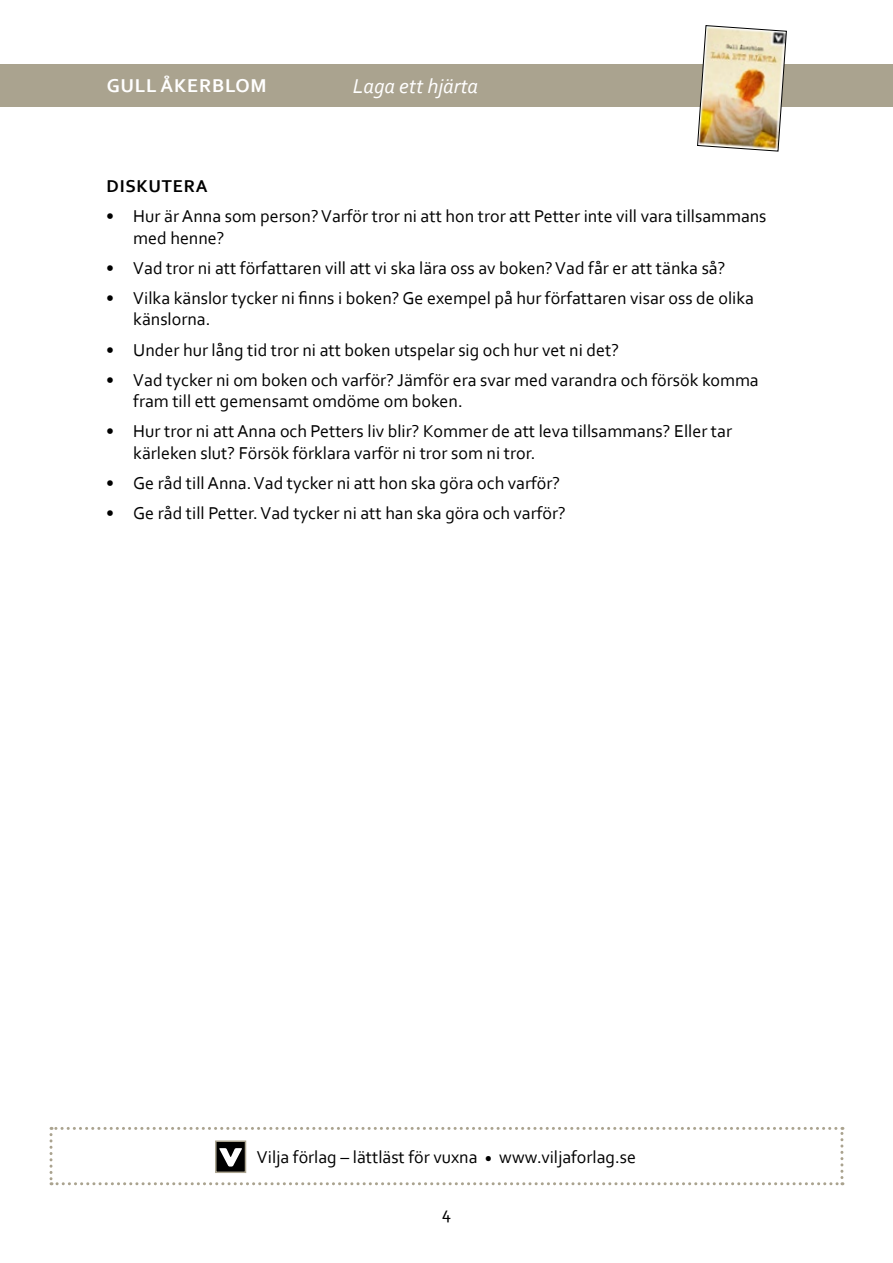
<style>
.page{position:relative;width:893px;height:1263px;background:#fff}
.page>*{position:absolute;margin:0;border:0;box-sizing:border-box;transform-origin:0 0}
.t1{font:italic 21px "Corbel";color:#fff}
.t2{font:700 19.5px "Corbel";letter-spacing:.04em;color:#fff}
.t3{font:18px/21.6px "Corbel";color:#000}
.t4{font:700 18px "Corbel";letter-spacing:.04em;color:#000}
</style>
<div class="page">
<svg style="left:50px;top:1127px;width:793px;height:58px"></svg>
<div style="left:215px;top:1140px;width:31px;height:33px;border:2px solid #aaa38f"></div>
<div style="left:0;top:64px;width:893px;height:42px;background:#aaa38f"></div>
<img style="left:697px;top:25px;width:90px;height:126px">
<p class="t2" style="left:107px;top:74px;width:162px">GULL ÅKERBLOM</p>
<p class="t1" style="left:353px;top:73px;width:127px">Laga ett hjärta</p>
<p class="t4" style="left:107px;top:175px;width:102px">DISKUTERA</p>
<p class="t3" style="left:133px;top:205px;width:635px;text-indent:-27px">• Hur är Anna som person? Varför tror ni att hon tror att Petter inte vill vara tillsammans med henne?</p>
<p class="t3" style="left:106px;top:257px;width:621px">• Vad tror ni att författaren vill att vi ska lära oss av boken? Vad får er att tänka så?</p>
<p class="t3" style="left:133px;top:287px;width:622px;text-indent:-27px">• Vilka känslor tycker ni finns i boken? Ge exempel på hur författaren visar oss de olika känslorna.</p>
<p class="t3" style="left:106px;top:338px;width:514px">• Under hur lång tid tror ni att boken utspelar sig och hur vet ni det?</p>
<p class="t3" style="left:133px;top:368px;width:627px;text-indent:-27px">• Vad tycker ni om boken och varför? Jämför era svar med varandra och försök komma fram till ett gemensamt omdöme om boken.</p>
<p class="t3" style="left:133px;top:420px;width:600px;text-indent:-27px">• Hur tror ni att Anna och Petters liv blir? Kommer de att leva tillsammans? Eller tar kärleken slut? Försök förklara varför ni tror som ni tror.</p>
<p class="t3" style="left:106px;top:472px;width:455px">• Ge råd till Anna. Vad tycker ni att hon ska göra och varför?</p>
<p class="t3" style="left:106px;top:502px;width:461px">• Ge råd till Petter. Vad tycker ni att han ska göra och varför?</p>
<p class="t3" style="left:257px;top:1145px;width:381px">Vilja förlag – lättläst för vuxna <sub>•</sub> www.viljaforlag.se</p>
<p class="t3" style="left:442px;top:1202px;width:11px">4</p>
</div>
